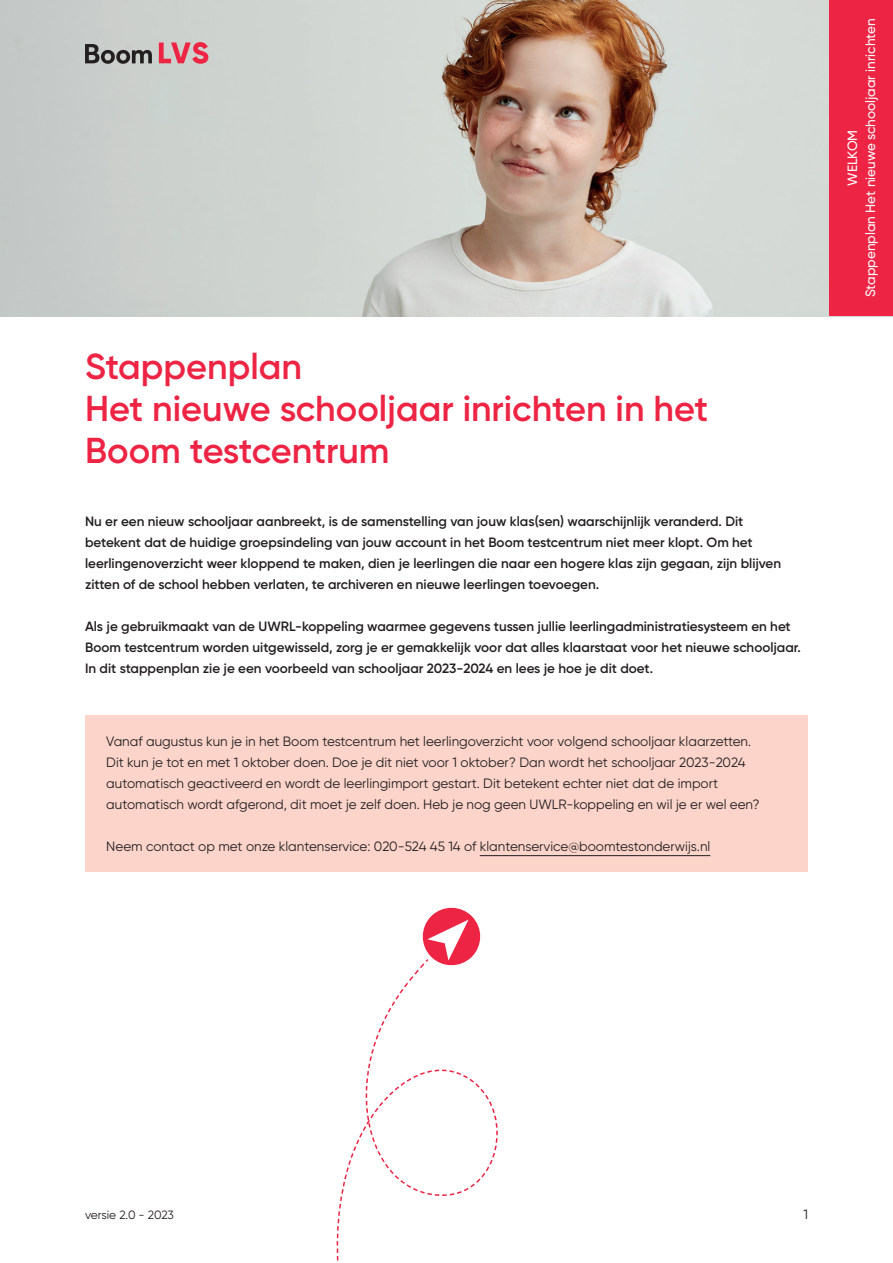
<style>
.page{position:relative;width:893px;height:1263px;background:#fff}
.page>*{position:absolute;margin:0;border:0;box-sizing:border-box;transform-origin:0 0}
.t1{font:600 36px/42px "Gilroy";color:#ed2443}
.t2{font:600 13.5px/21px "Gilroy";color:#231f20}
.t3{font:13.5px/21px "Gilroy";color:#231f20}
.t4{font:500 13.5px/18px "Gilroy";color:#fff;text-align:center}
.t5{font:12px "Gilroy";letter-spacing:-.01em;color:#231f20}
</style>
<div class="page">
<img style="left:0;top:0;width:893px;height:317px">
<div style="left:85px;top:715px;width:723px;height:157px;background:#fcd4ca"></div>
<hr style="left:480px;top:855px;width:230px;height:1px;background:#231f20">
<div style="left:829px;top:0;width:64px;height:316px;background:#ed2443"></div>
<svg style="left:85px;top:44px;width:67px;height:20px"></svg>
<svg style="left:159px;top:42px;width:49px;height:22px"></svg>
<svg style="left:336px;top:907px;width:162px;height:354px"></svg>
<h1 class="t1" style="left:85px;top:345px;width:625px">Stappenplan<br>Het nieuwe schooljaar inrichten in het<br>Boom testcentrum</h1>
<p class="t2" style="left:85px;top:510px;width:698px">Nu er een nieuw schooljaar aanbreekt, is de samenstelling van jouw klas(sen) waarschijnlijk veranderd. Dit betekent dat de huidige groepsindeling van jouw account in het Boom testcentrum niet meer klopt. Om het leerlingenoverzicht weer kloppend te maken, dien je leerlingen die naar een hogere klas zijn gegaan, zijn blijven zitten of de school hebben verlaten, te archiveren en nieuwe leerlingen toevoegen.</p>
<p class="t2" style="left:85px;top:615px;width:717px">Als je gebruikmaakt van de UWRL-koppeling waarmee gegevens tussen jullie leerlingadministratiesysteem en het<br>Boom testcentrum worden uitgewisseld, zorg je er gemakkelijk voor dat alles klaarstaat voor het nieuwe schooljaar.<br>In dit stappenplan zie je een voorbeeld van schooljaar 2023-2024 en lees je hoe je dit doet.</p>
<p class="t3" style="left:106px;top:731px;width:655px">Vanaf augustus kun je in het Boom testcentrum het leerlingoverzicht voor volgend schooljaar klaarzetten.<br>Dit kun je tot en met 1 oktober doen. Doe je dit niet voor 1 oktober? Dan wordt het schooljaar 2023-2024 automatisch geactiveerd en wordt de leerlingimport gestart. Dit betekent echter niet dat de import automatisch wordt afgerond, dit moet je zelf doen. Heb je nog geen UWLR-koppeling en wil je er wel een?</p>
<p class="t3" style="left:106px;top:836px;width:605px">Neem contact op met onze klantenservice: 020-524 45 14 of klantenservice@boomtestonderwijs.nl</p>
<p class="t4" style="left:843px;top:297px;width:280px;rotate:-90deg">WELKOM<br>Stappenplan Het nieuwe schooljaar inrichten</p>
<p class="t5" style="left:85px;top:1207px;width:90px">versie 2.0 - 2023</p>
<p class="t3" style="left:803px;top:1203px;width:6px">1</p>
</div>
